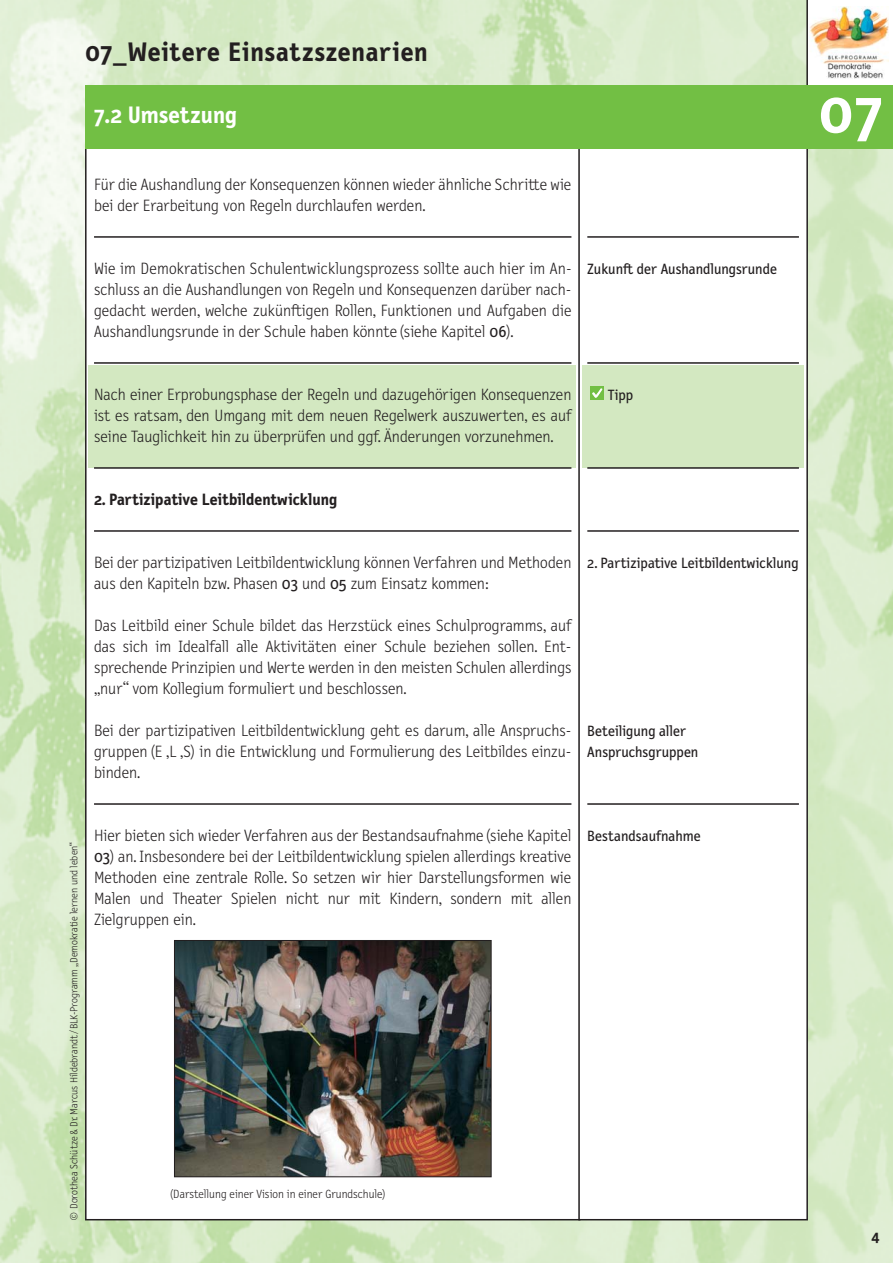
<style>
.page{position:relative;width:893px;height:1263px;background:#fff}
.page>*{position:absolute;margin:0;border:0;box-sizing:border-box;transform-origin:0 0}
.t1{font:700 63px "Letter Gothic Text";color:#fff}
.t2{font:700 27px "Letter Gothic Text";letter-spacing:.03em;color:#231f20}
.t3{font:700 24px "Letter Gothic Text";color:#fff}
.t4{font:300 16.5px/21px "Letter Gothic Text";color:#231f20;text-align:justify}
.t5{font:700 16.5px "Letter Gothic Text";color:#231f20}
.t6{font:15px/21px "Letter Gothic Text";color:#231f20}
.t7{font:700 15px "Letter Gothic Text";color:#231f20}
.t8{font:300 12px "Letter Gothic Text";color:#231f20}
.t9{font:300 10.5px "Letter Gothic Text";color:#231f20}
.s1{font-weight:400}
.s2{color:#fff}
</style>
<div class="page">
<img style="left:0;top:0;width:893px;height:1263px">
<div style="left:808px;top:0;width:85px;height:85px;background:#fff"></div>
<img style="left:809px;top:6px;width:80px;height:73px">
<hr style="left:806px;top:0;width:2px;height:111px;background:#231f20">
<div style="left:86px;top:141px;width:494px;height:1079px;background:#fff"></div>
<div style="left:579px;top:141px;width:228px;height:1079px;background:#fff"></div>
<div style="left:578px;top:140px;width:230px;height:1080px;border:2px solid #231f20"></div>
<div style="left:85px;top:85px;width:724px;height:64px;background:#72bf44"></div>
<div style="left:808px;top:85px;width:85px;height:64px;background:#72bf44"></div>
<div style="left:582px;top:365px;width:222px;height:103px;background:#d3e8c1"></div>
<hr style="left:587px;top:236px;width:212px;height:2px;background:#231f20">
<hr style="left:587px;top:362px;width:212px;height:2px;background:#231f20">
<hr style="left:587px;top:467px;width:212px;height:2px;background:#231f20">
<hr style="left:587px;top:530px;width:212px;height:2px;background:#231f20">
<hr style="left:587px;top:803px;width:212px;height:2px;background:#231f20">
<div style="left:89px;top:365px;width:487px;height:103px;background:#d3e8c1"></div>
<hr style="left:94px;top:236px;width:477px;height:2px;background:#231f20">
<hr style="left:94px;top:362px;width:477px;height:2px;background:#231f20">
<hr style="left:94px;top:467px;width:477px;height:2px;background:#231f20">
<hr style="left:94px;top:530px;width:477px;height:2px;background:#231f20">
<hr style="left:94px;top:803px;width:477px;height:2px;background:#231f20">
<div style="left:590px;top:387px;width:13px;height:13px;background:#72bf44"></div>
<img style="left:176px;top:942px;width:314px;height:233px">
<div style="left:174px;top:940px;width:318px;height:237px;border:1px solid #231f20"></div>
<h2 class="t2" style="left:85px;top:42px;width:344px">07_Weitere Einsatzszenarien</h2>
<h3 class="t3" style="left:94px;top:106px;width:144px">7.2 Umsetzung</h3>
<h1 class="t1" style="left:818px;top:88px;width:66px">07</h1>
<p class="t4" style="left:94px;top:175px;width:479px">Für die Aushandlung der Konsequenzen können wieder ähnliche Schritte wie bei der Erarbeitung von Regeln durchlaufen werden.</p>
<p class="t4" style="left:94px;top:259px;width:479px">Wie im Demokratischen Schulentwicklungsprozess sollte auch hier im An - schluss an die Aushandlungen von Regeln und Konsequenzen darüber nach&shy;gedacht werden, welche zukünftigen Rollen, Funktionen und Aufgaben die Aushandlungsrunde in der Schule haben könnte (siehe Kapitel <span class="s1">06</span>).</p>
<p class="t6" style="left:587px;top:260px;width:191px">Zukunft der Aushandlungsrunde</p>
<p class="t4" style="left:94px;top:385px;width:479px">Nach einer Erprobungsphase der Regeln und dazugehörigen Konsequenzen ist es ratsam, den Umgang mit dem neuen Regelwerk auszuwerten, es auf seine Tauglichkeit hin zu überprüfen und ggf. Änderungen vorzunehmen.</p>
<p class="t5" style="left:94px;top:493px;width:245px">2. Partizipative Leitbildentwicklung</p>
<p class="t6" style="left:588px;top:386px;width:46px"><span class="s2">✓</span>Tipp</p>
<p class="t4" style="left:94px;top:553px;width:479px">Bei der partizipativen Leitbildentwicklung können Verfahren und Methoden aus den Kapiteln bzw. Phasen <span class="s1">03</span> und <span class="s1">05</span> zum Einsatz kommen:</p>
<p class="t4" style="left:94px;top:616px;width:479px">Das Leitbild einer Schule bildet das Herzstück eines Schulprogramms, auf das sich im Idealfall alle Aktivitäten einer Schule beziehen sollen. Ent - sprechende Prinzipien und Werte werden in den meisten Schulen allerdings „nur“ vom Kollegium formuliert und beschlossen.</p>
<p class="t4" style="left:94px;top:721px;width:479px">Bei der partizipativen Leitbildentwicklung geht es darum, alle Anspruchs - gruppen (E ,L ,S) in die Entwicklung und Formulierung des Leitbildes einzu&shy;binden.</p>
<p class="t6" style="left:587px;top:554px;width:213px">2. Partizipative Leitbildentwicklung</p>
<p class="t6" style="left:587px;top:722px;width:112px">Beteiligung aller<br>Anspruchsgruppen</p>
<p class="t9" style="left:70px;top:1221px;width:381px;rotate:-90deg">© Dorothea Schütze &amp; Dr. Marcus Hildebrandt / BLK-Programm „Demokratie lernen und leben“</p>
<p class="t4" style="left:94px;top:826px;width:479px">Hier bieten sich wieder Verfahren aus der Bestandsaufnahme (siehe Kapitel</p>
<p class="t4" style="left:94px;top:847px;width:479px"><span class="s1">03</span>) an. Insbesondere bei der Leitbildentwicklung spielen allerdings kreative Methoden eine zentrale Rolle. So setzen wir hier Darstellungsformen wie Malen und Theater Spielen nicht nur mit Kindern, sondern mit allen Zielgruppen ein.</p>
<p class="t8" style="left:170px;top:1189px;width:218px">(Darstellung einer Vision in einer Grundschule)</p>
<p class="t6" style="left:587px;top:827px;width:115px">Bestandsaufnahme</p>
<p class="t7" style="left:871px;top:1230px;width:9px">4</p>
</div>
